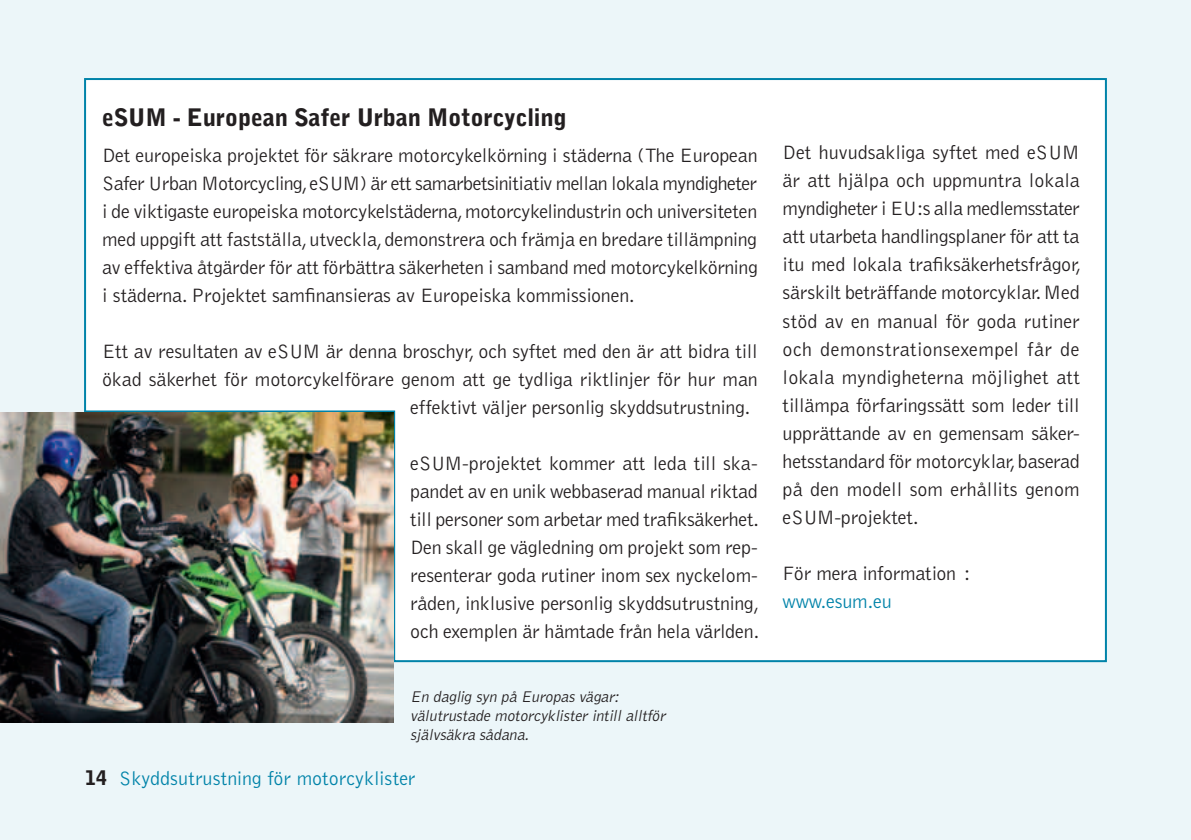
<style>
.page{position:relative;width:1191px;height:840px;background:#fff}
.page>*{position:absolute;margin:0;border:0;box-sizing:border-box;transform-origin:0 0}
.t1{font:900 24px "Bell Gothic Std";letter-spacing:-.01em;color:#231f20}
.t2{font:300 20px/28px "Bell Gothic Std";letter-spacing:-.01em;color:#231f20;text-align:justify}
.t3{font:300 20px "Bell Gothic Std";color:#0083a9}
.t4{font:italic 300 16px/19.2px "Bell Gothic Std";color:#231f20}
.s1{font-weight:900;color:#231f20}
</style>
<div class="page">
<div style="left:0;top:0;width:1191px;height:839px;background:#ecf6f9"></div>
<div style="left:84px;top:78px;width:1023px;height:584px;background:#fff"></div>
<img style="left:0;top:412px;width:393px;height:310px">
<p class="t1" style="left:102px;top:103px;width:466px">eSUM - European Safer Urban Motorcycling</p>
<p class="t2" style="left:102px;top:142px;width:657px">Det europeiska projektet för säkrare motorcykelkörning i städerna (The European Safer Urban Motorcycling, eSUM) är ett samarbetsinitiativ mellan lokala myndigheter i de viktigaste europeiska motorcykelstäderna, motorcykelindustrin och universiteten med uppgift att fastställa, utveckla, demonstrera och främja en bredare tillämpning av effektiva åtgärder för att förbättra säkerheten i samband med motorcykelkörning i städerna. Projektet samfinansieras av Europeiska kommissionen.</p>
<p class="t2" style="left:102px;top:338px;width:657px">Ett av resultaten av eSUM är denna broschyr, och syftet med den är att bidra till</p>
<p class="t2" style="left:102px;top:366px;width:657px">ökad säkerhet för motorcykelförare genom att ge tydliga riktlinjer för hur man</p>
<p class="t2" style="left:410px;top:394px;width:341px">effektivt väljer personlig skyddsutrustning.</p>
<p class="t2" style="left:410px;top:450px;width:350px">eSUM-projektet kommer att leda till ska&shy;pandet av en unik webbaserad manual riktad till personer som arbetar med trafiksäkerhet.<br>Den skall ge vägledning om projekt som rep&shy;resenterar goda rutiner inom sex nyckelom&shy;råden, inklusive personlig skyddsutrustning, och exemplen är hämtade från hela världen.</p>
<p class="t4" style="left:410px;top:687px;width:260px">En daglig syn på Europasvägar: välutrustade motorcyklisterintillalltför självsäkra sådana.</p>
<p class="t3" style="left:85px;top:767px;width:332px"><span class="s1">14</span> Skyddsutrustning för motorcyklister</p>
<p class="t2" style="left:782px;top:139px;width:300px">Det huvudsakliga syftet med eSUM är att hjälpa och uppmuntra lokala myndigheter i EU:s alla medlemsstater att utarbeta handlingsplaner för att ta itu med lokala trafiksäkerhetsfrågor, särskilt beträffande motorcyklar. Med stöd av en manual för goda rutiner och demonstrationsexempel får de lokala myndigheterna möjlighet att tillämpa förfaringssätt som leder till upprättande av en gemensam säker&shy;hetsstandard för motorcyklar, baserad på den modell som erhållits genom eSUM-projektet.</p>
<p class="t2" style="left:782px;top:559px;width:189px">För mera information :</p>
<p class="t3" style="left:782px;top:590px;width:111px">www.esum.eu</p>
</div>
